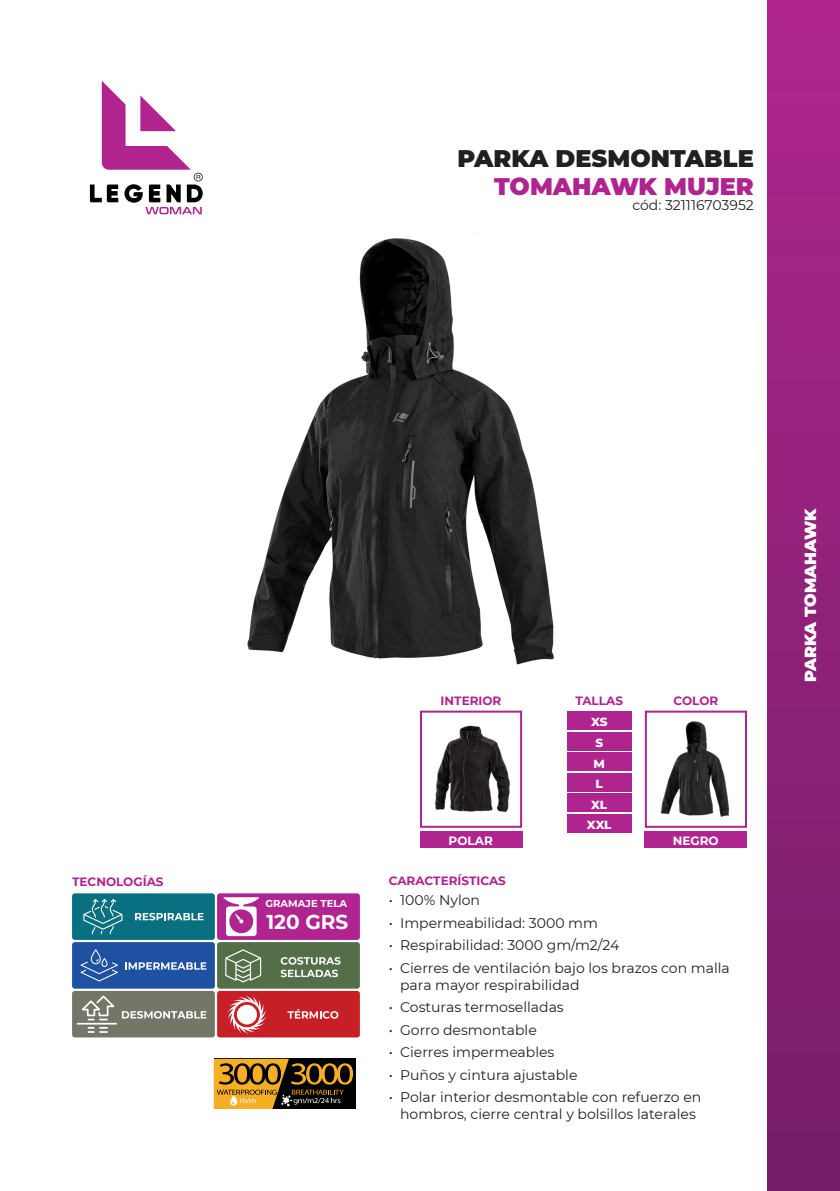
<style>
.page{position:relative;width:840px;height:1191px;background:#fff}
.page>*{position:absolute;margin:0;border:0;box-sizing:border-box;transform-origin:0 0}
.t1{font:900 24px "Montserrat";color:#231f20}
.t2{font:900 24px "Montserrat";color:#af248f}
.t3{font:700 20px "Montserrat";color:#fff}
.t4{font:900 16px "Montserrat";color:#fff}
.t5{font:14px/16.8px "Montserrat";color:#231f20}
.t6{font:700 12px "Montserrat";color:#af248f}
.t7{font:700 12px "Montserrat";color:#fff}
.t8{font:800 12px "Montserrat";letter-spacing:-.015em;color:#fff}
.t9{font:700 10px "Montserrat";color:#fff}
</style>
<div class="page">
<div style="left:644px;top:831px;width:102px;height:17px;background:#af248f"></div>
<div style="left:420px;top:831px;width:102px;height:17px;background:#af248f"></div>
<div style="left:566px;top:711px;width:65px;height:19px;background:#af248f"></div>
<div style="left:566px;top:732px;width:65px;height:18px;background:#af248f"></div>
<div style="left:566px;top:752px;width:65px;height:19px;background:#af248f"></div>
<div style="left:566px;top:773px;width:65px;height:18px;background:#af248f"></div>
<div style="left:566px;top:793px;width:65px;height:19px;background:#af248f"></div>
<div style="left:644px;top:710px;width:102px;height:118px;border:2px solid #af248f"></div>
<div style="left:420px;top:710px;width:102px;height:118px;border:2px solid #af248f"></div>
<div style="left:566px;top:814px;width:65px;height:19px;background:#af248f"></div>
<img style="left:435px;top:725px;width:75px;height:88px">
<img style="left:660px;top:721px;width:70px;height:96px">
<div style="left:767px;top:0;width:72px;height:1191px;background:linear-gradient(to bottom,#ae258f,#751e66)"></div>
<svg style="left:213px;top:1058px;width:140px;height:51px;background:#775818"></svg>
<img style="left:247px;top:238px;width:307px;height:427px">
<div style="left:72px;top:893px;width:143px;height:47px;background:#097081;border-radius:3px"></div>
<div style="left:217px;top:893px;width:142px;height:47px;background:#af248f;border-radius:3px"></div>
<div style="left:72px;top:942px;width:143px;height:46px;background:#1f51a3;border-radius:3px"></div>
<div style="left:72px;top:991px;width:143px;height:46px;background:#747668;border-radius:3px"></div>
<div style="left:217px;top:942px;width:142px;height:46px;background:#546f48;border-radius:3px"></div>
<div style="left:217px;top:991px;width:142px;height:46px;background:#c62026;border-radius:3px"></div>
<svg style="left:135px;top:913px;width:68px;height:7px"></svg>
<svg style="left:83px;top:899px;width:39px;height:35px"></svg>
<svg style="left:125px;top:962px;width:81px;height:7px"></svg>
<svg style="left:80px;top:949px;width:38px;height:32px"></svg>
<svg style="left:77px;top:995px;width:129px;height:38px"></svg>
<svg style="left:287px;top:1009px;width:51px;height:9px"></svg>
<svg style="left:227px;top:995px;width:39px;height:38px"></svg>
<svg style="left:223px;top:897px;width:36px;height:39px"></svg>
<svg style="left:280px;top:957px;width:60px;height:20px"></svg>
<svg style="left:225px;top:949px;width:36px;height:33px"></svg>
<svg style="left:90px;top:81px;width:112px;height:133px"></svg>
<p class="t1" style="left:457px;top:140px;width:298px">PARKA DESMONTABLE</p>
<p class="t2" style="left:494px;top:169px;width:261px">TOMAHAWK MUJER</p>
<p class="t5" style="left:632px;top:196px;width:123px">cód: 321116703952</p>
<p class="t6" style="left:72px;top:873px;width:93px">TECNOLOGÍAS</p>
<p class="t9" style="left:265px;top:896px;width:83px">GRAMAJE TELA</p>
<p class="t3" style="left:266px;top:907px;width:83px">120 GRS</p>
<p class="t6" style="left:440px;top:692px;width:62px">INTERIOR</p>
<p class="t6" style="left:575px;top:692px;width:49px">TALLAS</p>
<p class="t6" style="left:673px;top:692px;width:46px">COLOR</p>
<p class="t8" style="left:590px;top:713px;width:18px">XS</p>
<p class="t8" style="left:595px;top:734px;width:9px">S</p>
<p class="t8" style="left:593px;top:754px;width:13px">M</p>
<p class="t8" style="left:595px;top:775px;width:9px">L</p>
<p class="t8" style="left:591px;top:795px;width:17px">XL</p>
<p class="t8" style="left:586px;top:816px;width:26px">XXL</p>
<p class="t7" style="left:448px;top:831px;width:46px">POLAR</p>
<p class="t7" style="left:672px;top:831px;width:47px">NEGRO</p>
<p class="t6" style="left:388px;top:872px;width:119px">CARACTERÍSTICAS</p>
<p class="t5" style="left:388px;top:891px;width:93px">• 100% Nylon</p>
<p class="t5" style="left:388px;top:914px;width:211px">• Impermeabilidad: 3000 mm</p>
<p class="t5" style="left:388px;top:936px;width:232px">• Respirabilidad: 3000 gm/m2/24</p>
<p class="t5" style="left:400px;top:959px;width:331px;text-indent:-11px">• Cierres de ventilación bajo los brazos con malla para mayor respirabilidad</p>
<p class="t5" style="left:388px;top:998px;width:176px">• Costuras termoselladas</p>
<p class="t5" style="left:388px;top:1020px;width:149px">• Gorro desmontable</p>
<p class="t5" style="left:388px;top:1043px;width:167px">• Cierres impermeables</p>
<p class="t5" style="left:388px;top:1065px;width:190px">• Puños y cintura ajustable</p>
<p class="t5" style="left:388px;top:1088px;width:314px;text-align:center">• Polar interior desmontable con refuerzo en hombros, cierre central y bolsillos laterales</p>
<p class="t4" style="left:798px;top:682px;width:176px;rotate:-90deg">PARKA TOMAHAWK</p>
</div>
